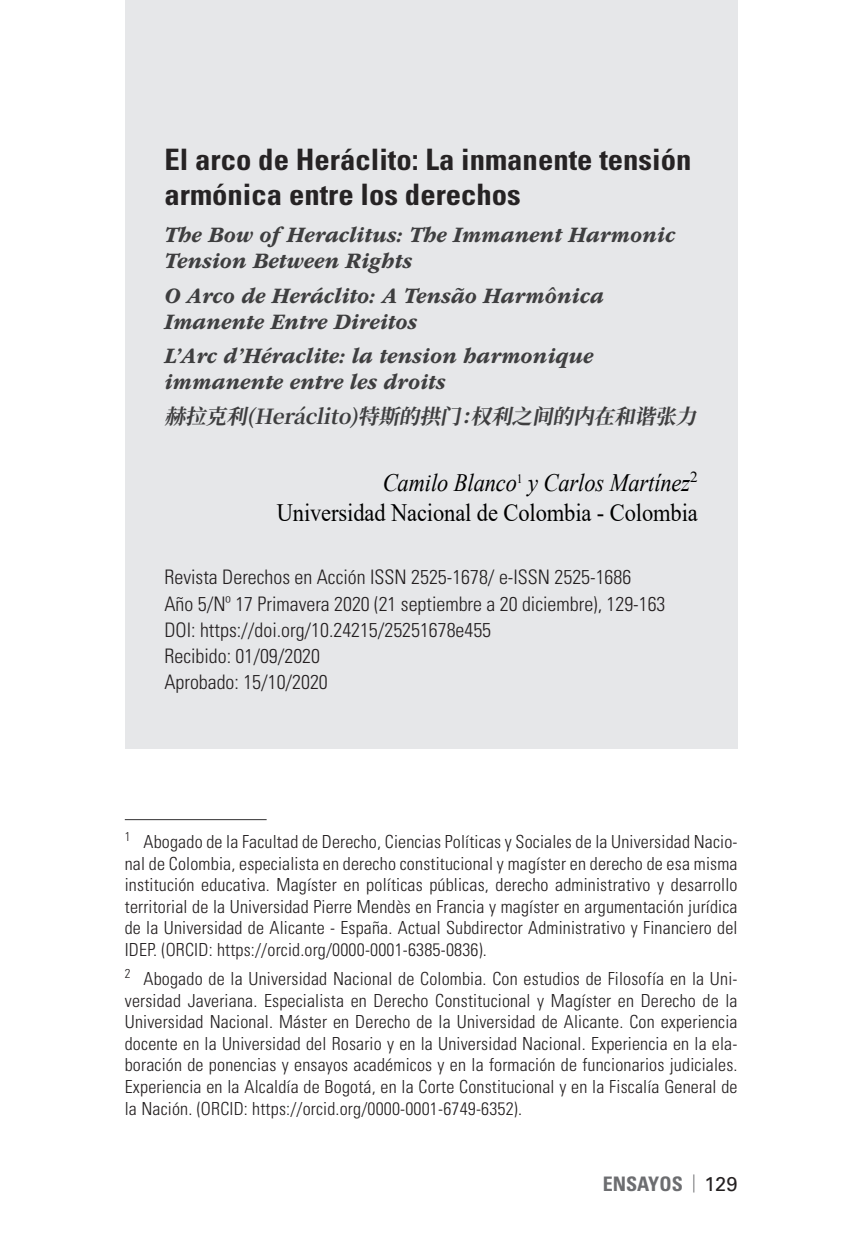
<style>
.page{position:relative;width:851px;height:1248px;background:#fff}
.page>*{position:absolute;margin:0;border:0;box-sizing:border-box;transform-origin:0 0}
.titulo-articulo{font:700 condensed 29.6px/35px "Univers";color:#262324;scale:1.04 1}
.autor-universidad{font:25px/30px "Times New Roman";letter-spacing:-.005em;color:#000;text-align:right;scale:.9 1}
.titulos-idiomas{font:italic 700 23px/26px "ITC Garamond Std";color:#3e3e3f;scale:.94 1}
.titulos-idiomas-2{font:italic 700 20.8px "Source Han Serif SC";color:#3e3e3f}
.datos-articulo{font:300 condensed 20px "Univers";color:#231f20}
.t1{font:700 condensed 20px "Univers";color:#6c6d70}
.nota-pie{font:300 condensed 18px/21.6px "Univers";letter-spacing:.01em;color:#231f20;text-align:justify}
.s1{font-style:italic}
.s2{font-stretch:normal;font-size:18px}
.s3{font-weight:400;font-stretch:normal;color:#231f20}
</style>
<div class="page">
<div style="left:125px;top:0;width:612px;height:748px;background:#e6e7e9"></div>
<hr style="left:125px;top:819px;width:141px;height:1px;background:#312f30">
<p class="titulo-articulo" style="left:164px;top:141px;width:508px">El arco de Heráclito: La inmanente tensión armónica entre los derechos</p>
<p class="titulos-idiomas" style="left:164px;top:222px;width:545px">The Bow of Heraclitus: The Immanent Harmonic<br>Tension Between Rights</p>
<p class="titulos-idiomas" style="left:164px;top:282px;width:468px">O Arco de Heráclito: A Tensão Harmônica<br>Imanente Entre Direitos</p>
<p class="titulos-idiomas" style="left:164px;top:343px;width:457px">L’Arc d’Héraclite: la tension harmonique immanente entre les droits</p>
<p class="titulos-idiomas-2" style="left:164px;top:404px;width:543px">赫拉克利(Heráclito)特斯的拱门：权利之间的内在和谐张力</p>
<p class="autor-universidad" style="left:277px;top:466px;width:469px"><span class="s1">Camilo Blanco</span><sup>1</sup> <span class="s1">y Carlos Martínez</span><sup>2<br></sup>Universidad Nacional de Colombia - Colombia</p>
<p class="datos-articulo" style="left:164px;top:565px;width:468px">Revista Derechos en Acción ISSN 2525-1678/ e-ISSN 2525-1686</p>
<p class="datos-articulo" style="left:164px;top:591px;width:502px">Año 5/Nº 17 Primavera 2020 (21 septiembre a 20 diciembre), 129-163</p>
<p class="datos-articulo" style="left:164px;top:617px;width:328px">DOI: https://doi.org/10.24215/25251678e455</p>
<p class="datos-articulo" style="left:164px;top:644px;width:157px">Recibido: 01/09/2020</p>
<p class="datos-articulo" style="left:164px;top:670px;width:165px">Aprobado: 15/10/2020</p>
<p class="nota-pie" style="left:125px;top:830px;width:614px"><sup>1</sup> Abogado de la Facultad de Derecho, Ciencias Políticas y Sociales de la Universidad Nacio&shy;nal de Colombia, especialista en derecho constitucional y magíster en derecho de esa misma institución educativa. Magíster en políticas públicas, derecho administrativo y desarrollo territorial de la Universidad Pierre Mendès en Francia y magíster en argumentación jurídica de la Universidad de Alicante - España. Actual Subdirector Administrativo y Financiero del IDEP. (ORCID: https://orcid.org/0000-0001-6385-0836).</p>
<p class="nota-pie" style="left:125px;top:967px;width:614px"><sup>2</sup> Abogado de la Universidad Nacional de Colombia. Con estudios de Filosofía en la Uni&shy;versidad Javeriana. Especialista en Derecho Constitucional y Magíster en Derecho de la Universidad Nacional. Máster en Derecho de la Universidad de Alicante. Con experiencia docente en la Universidad del Rosario y en la Universidad Nacional. Experiencia en la ela&shy;boración de ponencias y ensayos académicos y en la formación de funcionarios judiciales.<br>Experiencia en la Alcaldía de Bogotá, en la Corte Constitucional y en la Fiscalía General de la Nación. (ORCID: https://orcid.org/0000-0001-6749-6352).</p>
<p class="t1" style="left:602px;top:1171px;width:136px">ENSAYOS <span class="s2">|</span> <span class="s3">129</span></p>
</div>
